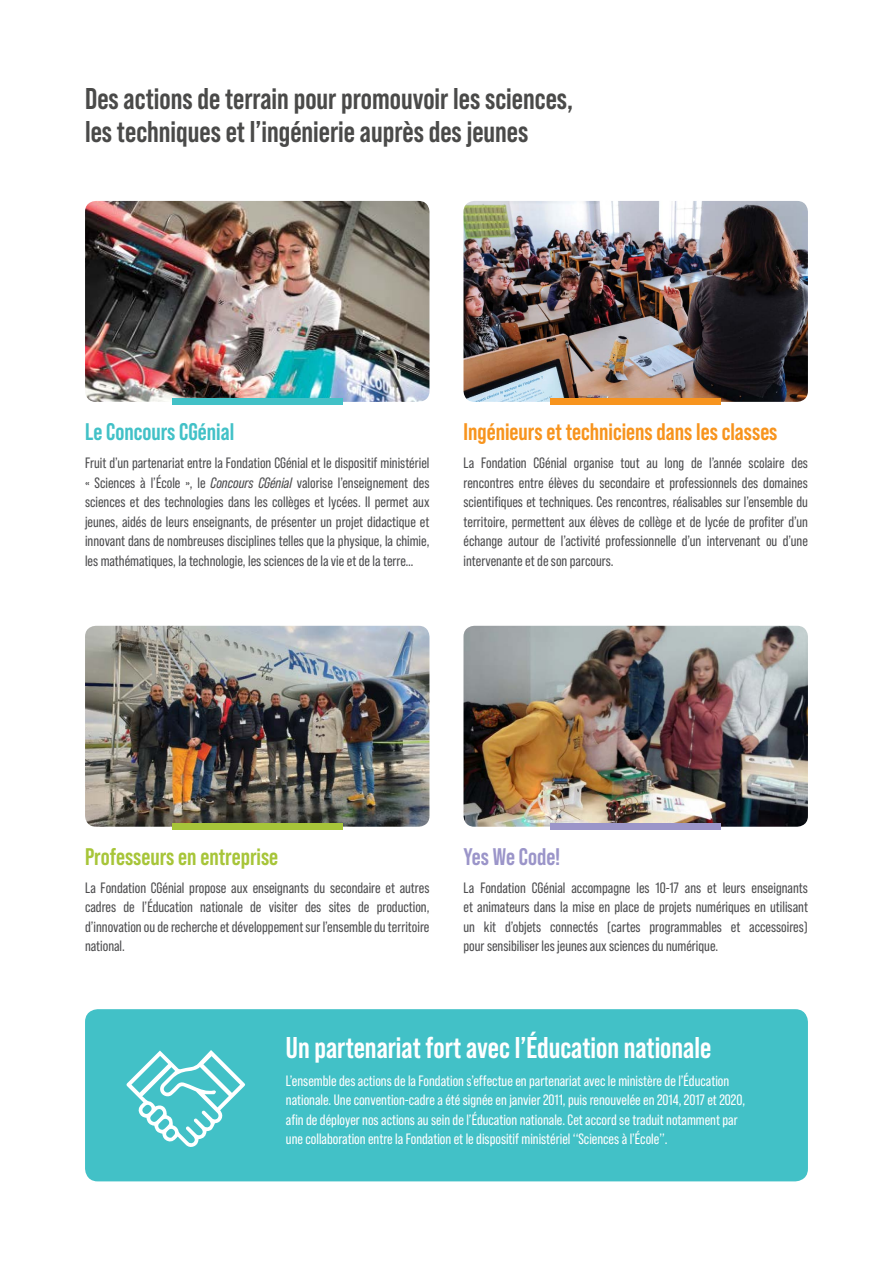
<style>
.page{position:relative;width:893px;height:1263px;background:#fff}
.page>*{position:absolute;margin:0;border:0;box-sizing:border-box;transform-origin:0 0}
.t1{font:700 30px/33px "Bebas Neue Pro";color:#4a4a49}
.t2{font:700 30px "Bebas Neue Pro";color:#fff}
.t3{font:700 24px "Bebas Neue Pro";color:#f7941e}
.t4{font:700 24px "Bebas Neue Pro";color:#a7c539}
.t5{font:700 24px "Bebas Neue Pro";color:#42c1c7}
.t6{font:700 24px "Bebas Neue Pro";color:#9b95c9}
.t7{font:15px/19.5px "Bebas Neue Pro";color:#4d4d4f;text-align:justify}
.t8{font:15px/19.5px "Bebas Neue Pro";color:#fff}
.s1{font-style:italic}
</style>
<div class="page">
<img style="left:85px;top:201px;width:344px;height:201px">
<img style="left:463px;top:201px;width:345px;height:201px">
<img style="left:85px;top:626px;width:344px;height:201px">
<img style="left:463px;top:626px;width:345px;height:201px">
<div style="left:172px;top:399px;width:170px;height:6px;background:#42c1c7"></div>
<div style="left:551px;top:399px;width:170px;height:6px;background:#f7941e"></div>
<div style="left:172px;top:823px;width:170px;height:7px;background:#a7c539"></div>
<div style="left:551px;top:823px;width:170px;height:7px;background:#9b95c9"></div>
<div style="left:85px;top:1009px;width:723px;height:172px;background:#42c1c7;border-radius:13px"></div>
<svg style="left:126px;top:1050px;width:120px;height:97px"></svg>
<h1 class="t1" style="left:85px;top:82px;width:490px">Des actions de terrain pour promouvoir les sciences, les techniques et l’ingénierie auprès des jeunes</h1>
<h2 class="t5" style="left:85px;top:418px;width:151px">Le Concours CGénial</h2>
<p class="t7" style="left:85px;top:453px;width:346px">Fruit d’un partenariat entre la Fondation CGénial et le dispositif ministériel « Sciences à l’École », le <span class="s1">Concours CGénial</span> valorise l’enseignement des sciences et des technologies dans les collèges et lycées. Il permet aux jeunes, aidés de leurs enseignants, de présenter un projet didactique et innovant dans de nombreuses disciplines telles que la physique, la chimie, les mathématiques, la technologie, les sciences de la vie et de la terre…</p>
<h2 class="t3" style="left:463px;top:418px;width:315px">Ingénieurs et techniciens dans les classes</h2>
<p class="t7" style="left:463px;top:453px;width:346px">La Fondation CGénial organise tout au long de l’année scolaire des rencontres entre élèves du secondaire et professionnels des domaines scientifiques et techniques. Ces rencontres, réalisables sur l’ensemble du territoire, permettent aux élèves de collège et de lycée de profiter d’un échange autour de l’activité professionnelle d’un intervenant ou d’une intervenante et de son parcours.</p>
<h2 class="t4" style="left:85px;top:843px;width:195px">Professeurs en entreprise</h2>
<p class="t7" style="left:85px;top:878px;width:346px">La Fondation CGénial propose aux enseignants du secondaire et autres cadres de l’éducation nationale de visiter des sites de production, d’innovation ou de recherche et développement sur l’ensemble du territoire national.</p>
<h2 class="t6" style="left:463px;top:843px;width:98px">Yes We Code!</h2>
<p class="t7" style="left:463px;top:878px;width:346px">La Fondation CGénial accompagne les 10-17 ans et leurs enseignants et animateurs dans la mise en place de projets numériques en utilisant un kit d’objets connectés (cartes programmables et accessoires) pour sensibiliser les jeunes aux sciences du numérique.</p>
<h1 class="t2" style="left:286px;top:1030px;width:427px">Un partenariat fort avec l’éducation nationale</h1>
<p class="t8" style="left:286px;top:1071px;width:461px">L’ensemble des actions de la Fondation s’effectue en partenariat avec le ministère de l’éducation nationale. Une convention-cadre a été signée en janvier 2011, puis renouvelée en 2014, 2017 et 2020, afin de déployer nos actions au sein de l’éducation nationale. Cet accord se traduit notamment par une collaboration entre la Fondation et le dispositif ministériel ‘‘Sciences à l’École’’.</p>
</div>
